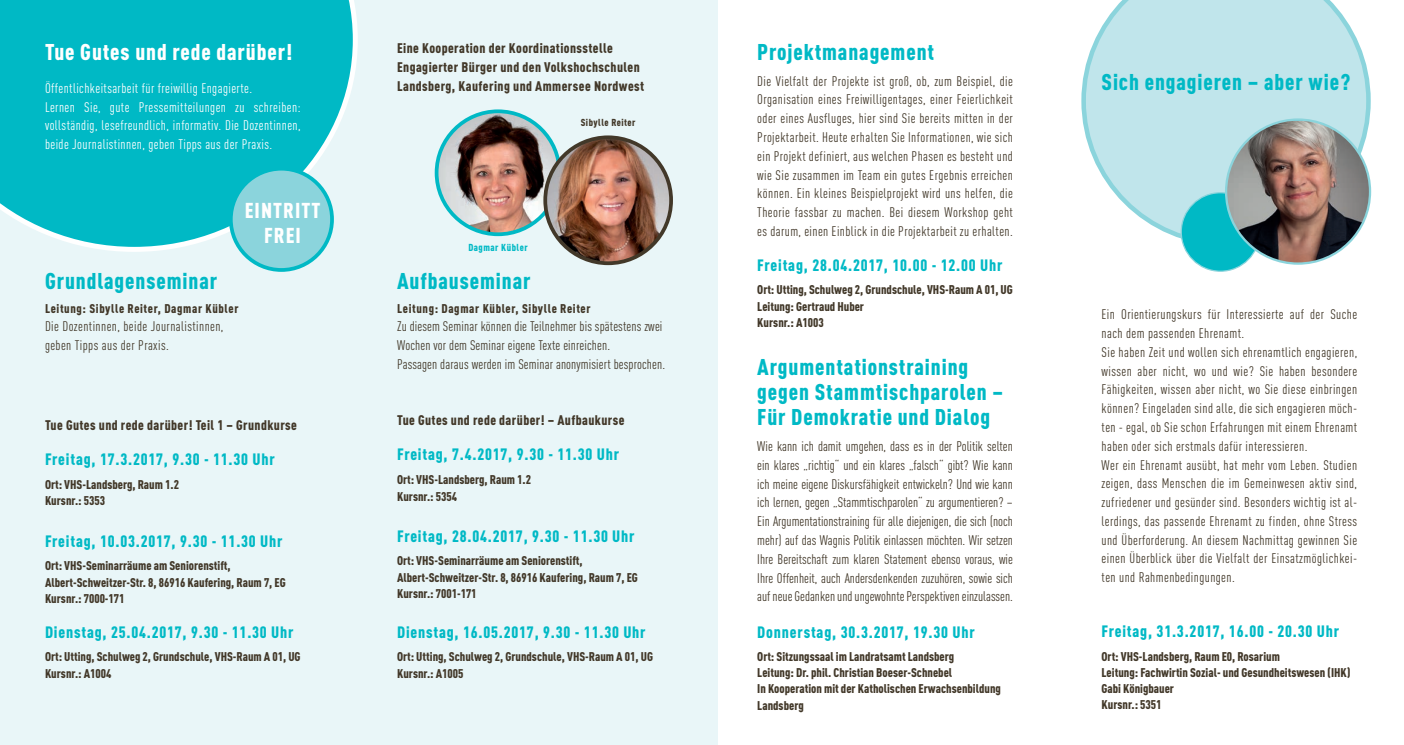
<style>
.page{position:relative;width:1404px;height:745px;background:#fff}
.page>*{position:absolute;margin:0;border:0;box-sizing:border-box;transform-origin:0 0}
.t1{font:900 condensed 22.5px/25px "DIN Pro";letter-spacing:.04em;color:#00b9c5}
.t2{font:900 condensed 22.5px "DIN Pro";letter-spacing:.04em;color:#fff}
.t3{font:900 condensed 21.25px/24.9px "DIN Pro";letter-spacing:.05em;color:#fff;text-align:center}
.t4{font:900 condensed 16.25px "DIN Pro";letter-spacing:.05em;color:#00b9c5}
.t5{font:condensed 13.75px/18.8px "DIN Pro";letter-spacing:.03em;color:#423829}
.t6{font:900 condensed 13.75px/18.8px "DIN Pro";letter-spacing:.03em;color:#423829}
.t7{font:condensed 13.75px/18.8px "DIN Pro";letter-spacing:.03em;color:#fff}
.t8{font:condensed 13.75px/18.8px "DIN Pro";letter-spacing:.01em;color:#423829}
.t9{font:900 condensed 12.5px/16.2px "DIN Pro";color:#423829}
.t10{font:900 condensed 12.5px "DIN Pro";letter-spacing:.05em;color:#423829}
.t11{font:900 condensed 10px "DIN Pro";letter-spacing:.05em;color:#423829}
.t12{font:900 condensed 10px "DIN Pro";letter-spacing:.05em;color:#00b9c5}
</style>
<div class="page">
<svg style="left:1081px;top:0;width:289px;height:245px;background:#c6e7ed"></svg>
<div style="left:0;top:0;width:718px;height:744px;background:#e9f6f8"></div>
<svg style="left:0;top:0;width:358px;height:252px;background:#1ac0ca"></svg>
<div style="left:231px;top:168px;width:101px;height:102px;background:#8bd4dc;border-radius:50%"></div>
<div style="left:229px;top:167px;width:105px;height:105px;border:4px solid #00b9c5;border-radius:50%"></div>
<div style="left:1181px;top:192px;width:78px;height:79px;background:#00b9c5;border-radius:50%"></div>
<img style="left:1225px;top:121px;width:144px;height:142px">
<img style="left:439px;top:111px;width:120px;height:123px">
<div style="left:434px;top:109px;width:127px;height:127px;border:4px solid #00b9c5;border-radius:50%"></div>
<img style="left:545px;top:137px;width:126px;height:126px;border-radius:63px">
<div style="left:543px;top:135px;width:130px;height:130px;border:4px solid #423829;border-radius:50%"></div>
<h1 class="t2" style="left:45px;top:38px;width:249px">Tue Gutes und rede darüber!</h1>
<p class="t7" style="left:45px;top:78px;width:257px">Öffentlichkeitsarbeit für freiwillig Engagierte.<br>Lernen Sie, gute Pressemitteilungen zu schreiben: vollständig, lesefreundlich, informativ. Die Dozentinnen, beide Journalistinnen, geben Tipps aus der Praxis.</p>
<h2 class="t3" style="left:245px;top:197px;width:77px">EINTRITT<br>FREI</h2>
<h1 class="t1" style="left:45px;top:268px;width:174px">Grundlagenseminar</h1>
<p class="t10" style="left:45px;top:300px;width:195px">Leitung: Sibylle Reiter, Dagmar Kübler</p>
<p class="t5" style="left:45px;top:317px;width:180px">Die Dozentinnen, beide Journalistinnen, geben Tipps aus der Praxis.</p>
<p class="t6" style="left:45px;top:415px;width:253px">Tue Gutes und rede darüber! Teil 1 – Grundkurse</p>
<p class="t4" style="left:45px;top:449px;width:231px">Freitag, 17.3.2017, 9.30 - 11.30 Uhr</p>
<p class="t9" style="left:45px;top:475px;width:135px">Ort: VHS-Landsberg, Raum 1.2<br>Kursnr.: 5353</p>
<p class="t4" style="left:45px;top:530px;width:239px">Freitag, 10.03.2017, 9.30 - 11.30 Uhr</p>
<p class="t9" style="left:45px;top:557px;width:242px">Ort: VHS-Seminarräume am Seniorenstift,<br>Albert-Schweitzer-Str. 8, 86916 Kaufering, Raum 7, EG<br>Kursnr.: 7000-171</p>
<p class="t4" style="left:45px;top:621px;width:250px">Dienstag, 25.04.2017, 9.30 - 11.30 Uhr</p>
<p class="t9" style="left:45px;top:648px;width:257px">Ort: Utting, Schulweg 2, Grundschule, VHS-Raum A 01, UG<br>Kursnr.: A1004</p>
<p class="t6" style="left:397px;top:39px;width:248px">Eine Kooperation der Koordinationsstelle<br>Engagierter Bürger und den Volkshochschulen<br>Landsberg, Kaufering und Ammersee Nordwest</p>
<h1 class="t1" style="left:757px;top:39px;width:178px">Projektmanagement</h1>
<p class="t5" style="left:757px;top:71px;width:257px;text-align:justify">Die Vielfalt der Projekte ist groß, ob, zum Beispiel, die Organisation eines Freiwilligentages, einer Feierlichkeit oder eines Ausfluges, hier sind Sie bereits mitten in der Projektarbeit. Heute erhalten Sie Informationen, wie sich ein Projekt definiert, aus welchen Phasen es besteht und wie Sie zusammen im Team ein gutes Ergebnis erreichen können. Ein kleines Beispielprojekt wird uns helfen, die Theorie fassbar zu machen. Bei diesem Workshop geht es darum, einen Einblick in die Projektarbeit zu erhalten.</p>
<p class="t4" style="left:757px;top:255px;width:247px">Freitag, 28.04.2017, 10.00 - 12.00 Uhr</p>
<p class="t9" style="left:757px;top:281px;width:257px">Ort: Utting, Schulweg 2, Grundschule, VHS-Raum A 01, UG<br>Leitung: Gertraud Huber<br>Kursnr.: A1003</p>
<h1 class="t1" style="left:757px;top:354px;width:247px">Argumentationstraining gegen Stammtischparolen –<br>Für Demokratie und Dialog</h1>
<p class="t5" style="left:757px;top:436px;width:257px;text-align:justify">Wie kann ich damit umgehen, dass es in der Politik selten ein klares „richtig“ und ein klares „falsch“ gibt? Wie kann ich meine eigene Diskursfähigkeit entwickeln? Und wie kann ich lernen, gegen „Stammtischparolen“ zu argumentieren? – Ein Argumentationstraining für alle diejenigen, die sich (noch mehr) auf das Wagnis Politik einlassen möchten. Wir setzen Ihre Bereitschaft zum klaren Statement ebenso voraus, wie Ihre Offenheit, auch Andersdenkenden zuzuhören, sowie sich auf neue Gedanken und ungewohnte Perspektiven einzulassen.</p>
<p class="t4" style="left:757px;top:621px;width:219px">Donnerstag, 30.3.2017, 19.30 Uhr</p>
<p class="t9" style="left:757px;top:647px;width:245px">Ort: Sitzungssaal im Landratsamt Landsberg<br>Leitung: Dr. phil. Christian Boeser-Schnebel<br>In Kooperation mit der Katholischen Erwachsenbildung Landsberg</p>
<p class="t11" style="left:580px;top:117px;width:56px">Sibylle Reiter</p>
<p class="t12" style="left:468px;top:241px;width:61px">Dagmar Kübler</p>
<h1 class="t1" style="left:397px;top:268px;width:135px">Aufbauseminar</h1>
<p class="t10" style="left:397px;top:300px;width:195px">Leitung: Dagmar Kübler, Sibylle Reiter</p>
<p class="t8" style="left:397px;top:317px;width:269px">Zu diesem Seminar können die Teilnehmer bis spätestens zwei<br>Wochen vor dem Seminar eigene Texte einreichen.<br>Passagen daraus werden im Seminar anonymisiert besprochen.</p>
<p class="t6" style="left:397px;top:410px;width:229px">Tue Gutes und rede darüber! – Aufbaukurse</p>
<p class="t4" style="left:397px;top:444px;width:224px">Freitag, 7.4.2017, 9.30 - 11.30 Uhr</p>
<p class="t9" style="left:397px;top:470px;width:135px;line-height:17.5px">Ort: VHS-Landsberg, Raum 1.2<br>Kursnr.: 5354</p>
<p class="t4" style="left:397px;top:525px;width:239px">Freitag, 28.04.2017, 9.30 - 11.30 Uhr</p>
<p class="t9" style="left:397px;top:552px;width:242px">Ort: VHS-Seminarräume am Seniorenstift,<br>Albert-Schweitzer-Str. 8, 86916 Kaufering, Raum 7, EG<br>Kursnr.: 7001-171</p>
<p class="t4" style="left:397px;top:621px;width:250px">Dienstag, 16.05.2017, 9.30 - 11.30 Uhr</p>
<p class="t9" style="left:397px;top:648px;width:257px">Ort: Utting, Schulweg 2, Grundschule, VHS-Raum A 01, UG<br>Kursnr.: A1005</p>
<h1 class="t1" style="left:1101px;top:69px;width:250px">Sich engagieren – aber wie?</h1>
<p class="t5" style="left:1101px;top:305px;width:257px">Ein Orientierungskurs für Interessierte auf der Suche nach dem passenden Ehrenamt.<br>Sie haben Zeit und wollen sich ehrenamtlich engagieren, wissen aber nicht, wo und wie? Sie haben besondere Fähigkeiten, wissen aber nicht, wo Sie diese einbringen können? Eingeladen sind alle, die sich engagieren möch&shy;ten - egal, ob Sie schon Erfahrungen mit einem Ehrenamt haben oder sich erstmals dafür interessieren.<br>Wer ein Ehrenamt ausübt, hat mehr vom Leben. Studien zeigen, dass Menschen die im Gemeinwesen aktiv sind, zufriedener und gesünder sind. Besonders wichtig ist al&shy;lerdings, das passende Ehrenamt zu finden, ohne Stress und Überforderung. An diesem Nachmittag gewinnen Sie einen Überblick über die Vielfalt der Einsatzmöglichkei&shy;ten und Rahmenbedingungen.</p>
<p class="t4" style="left:1101px;top:620px;width:239px">Freitag, 31.3.2017, 16.00 - 20.30 Uhr</p>
<p class="t9" style="left:1101px;top:647px;width:250px">Ort: VHS-Landsberg, Raum E0, Rosarium<br>Leitung: Fachwirtin Sozial- und Gesundheitswesen (IHK)<br>Gabi Königbauer<br>Kursnr.: 5351</p>
</div>
